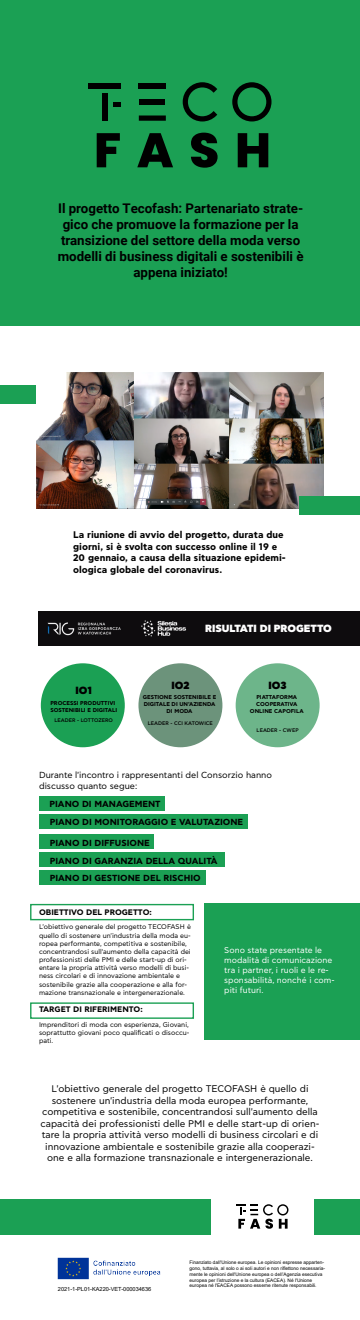
<style>
.page{position:relative;width:360px;height:1320px;background:#fff}
.page>*{position:absolute;margin:0;border:0;box-sizing:border-box;transform-origin:0 0}
.t1{font:700 13.28px/16px "Roboto";color:#000;text-align:center}
.t2{font:900 10.4px "CF Asty Std";color:#fff}
.t3{font:900 10.4px "CF Asty Std";color:#000}
.t4{font:9.6px/11.5px "CF Asty Std";color:#000;text-align:center}
.t5{font:700 9.6px/11.5px "CF Asty Std";color:#000}
.t6{font:700 8.8px/17.8px "CF Asty Std";color:#000}
.t7{font:8.8px/10.6px "CF Asty Std";color:#000}
.t8{font:8.4px/10.1px "CF Asty Std";color:#fff}
.t9{font:700 8px "CF Asty Std";color:#000}
.t10{font:6.8px/8.2px "CF Asty Std";color:#000}
.t11{font:700 5.6px/6.7px "CF Asty Std";color:#000;text-align:center}
.t12{font:5.6px "Arial";color:#000}
.t13{font:500 5.2px "CF Asty Std";color:#000}
.t14{font:4.8px/5.8px "Arial";color:#000}
</style>
<div class="page">
<div style="left:39px;top:612px;width:321px;height:34px;background:#0e0c0e"></div>
<img style="left:47px;top:620px;width:140px;height:17px">
<div style="left:0;top:385px;width:50px;height:19px;background:#1ba054"></div>
<div style="left:204px;top:903px;width:156px;height:137px;background:#1ba054"></div>
<div style="left:30px;top:904px;width:164px;height:16px;border:1px solid #1ba054"></div>
<div style="left:30px;top:1002px;width:164px;height:17px;border:1px solid #1ba054"></div>
<div style="left:0;top:1199px;width:210px;height:35px;background:#1ba054"></div>
<div style="left:314px;top:1199px;width:46px;height:35px;background:#1ba054"></div>
<div style="left:0;top:0;width:360px;height:325px;background:#1ba054"></div>
<div style="left:102px;top:93px;width:5px;height:28px;background:#000"></div>
<div style="left:88px;top:83px;width:33px;height:5px;background:#000"></div>
<div style="left:139px;top:99px;width:25px;height:5px;background:#000"></div>
<div style="left:139px;top:116px;width:27px;height:5px;background:#000"></div>
<div style="left:139px;top:83px;width:27px;height:5px;background:#000"></div>
<svg style="left:183px;top:82px;width:34px;height:39px"></svg>
<svg style="left:232px;top:82px;width:40px;height:39px"></svg>
<svg style="left:97px;top:133px;width:23px;height:34px"></svg>
<svg style="left:137px;top:133px;width:36px;height:34px"></svg>
<svg style="left:191px;top:133px;width:27px;height:35px"></svg>
<svg style="left:238px;top:133px;width:30px;height:34px"></svg>
<div style="left:113px;top:102px;width:8px;height:5px;background:#000"></div>
<svg style="left:236px;top:1204px;width:53px;height:25px"></svg>
<div style="left:39px;top:797px;width:126px;height:14px;background:#1ba054"></div>
<div style="left:39px;top:815px;width:209px;height:14px;background:#1ba054"></div>
<div style="left:39px;top:835px;width:115px;height:14px;background:#1ba054"></div>
<div style="left:39px;top:853px;width:185px;height:14px;background:#1ba054"></div>
<div style="left:39px;top:870px;width:167px;height:14px;background:#1ba054"></div>
<div style="left:236px;top:663px;width:84px;height:84px;background:#6db58a;border-radius:50%"></div>
<div style="left:138px;top:663px;width:84px;height:84px;background:#6c937b;border-radius:50%"></div>
<div style="left:41px;top:663px;width:84px;height:84px;background:#1ba054;border-radius:50%"></div>
<img style="left:37px;top:373px;width:286px;height:135px">
<hr style="left:41px;top:373px;width:23px;height:3px;background:#fff">
<div style="left:299px;top:496px;width:61px;height:19px;background:#1ba054"></div>
<img style="left:57px;top:1257px;width:104px;height:23px">
<h1 class="t1" style="left:58px;top:200px;width:247px">Il progetto Tecofash: Partenariato strate&shy;gico che promuove la formazione per la transizione del settore della moda verso modelli di business digitali e sostenibili è appena iniziato!</h1>
<h3 class="t5" style="left:73px;top:529px;width:214px">La riunione di avvio del progetto, durata due giorni, si è svolta con successo online il 19 e 20 gennaio, a causa della situazione epidemi&shy;ologica globale del coronavirus.</h3>
<h2 class="t3" style="left:76px;top:684px;width:18px">IO1</h2>
<p class="t11" style="left:50px;top:700px;width:68px;text-align:left">PROCESSI PRODUTTIVI<br>SOSTENIBILI E DIGITALI</p>
<p class="t13" style="left:55px;top:717px;width:60px">LEADER - LOTTOZERO</p>
<h2 class="t2" style="left:205px;top:622px;width:128px">RISULTATI DI PROGETTO</h2>
<h2 class="t3" style="left:171px;top:679px;width:20px">IO2</h2>
<p class="t11" style="left:143px;top:694px;width:75px">GESTIONE SOSTENIBILE E<br>DIGITALE DI UN'AZIENDA<br>DI MODA</p>
<p class="t13" style="left:148px;top:720px;width:67px">LEADER - CCI KATOWICE</p>
<h2 class="t3" style="left:269px;top:679px;width:20px">IO3</h2>
<p class="t11" style="left:250px;top:694px;width:55px">PIATTAFORMA<br>COOPERATIVA<br>ONLINE CAPOFILA</p>
<p class="t13" style="left:257px;top:727px;width:43px">LEADER - CWEP</p>
<p class="t7" style="left:39px;top:770px;width:235px">Durante l'incontro i rappresentanti del Consorzio hanno discusso quanto segue:</p>
<p class="t6" style="left:50px;top:796px;width:195px">PIANO DI MANAGEMENT<br>PIANO DI MONITORAGGIO E VALUTAZIONE</p>
<p class="t6" style="left:50px;top:835px;width:169px">PIANO DI DIFFUSIONE<br>PIANO DI GARANZIA DELLA QUALITÀ<br>PIANO DI GESTIONE DEL RISCHIO</p>
<p class="t9" style="left:39px;top:907px;width:114px">OBIETTIVO DEL PROGETTO:</p>
<p class="t10" style="left:39px;top:923px;width:153px">L'obiettivo generale del progetto TECOFASH è quello di sostenere un'industria della moda eu&shy;ropea performante, competitiva e sostenibile, concentrandosi sull'aumento della capacità dei professionisti delle PMI e delle start-up di ori&shy;entare la propria attività verso modelli di busi&shy;ness circolari e di innovazione ambientale e sostenibile grazie alla cooperazione e alla for&shy;mazione transnazionale e intergenerazionale.</p>
<p class="t9" style="left:39px;top:1005px;width:105px">TARGET DI RIFERIMENTO:</p>
<p class="t10" style="left:39px;top:1020px;width:152px;text-align:justify">Imprenditori di moda con esperienza, Giovani, soprattutto giovani poco qualificati o disoccu&shy;pati.</p>
<p class="t8" style="left:224px;top:945px;width:112px">Sono state presentate le modalità di comunicazione tra i partner, i ruoli e le re&shy;sponsabilità, nonché i com&shy;piti futuri.</p>
<p class="t4" style="left:41px;top:1084px;width:280px">L'obiettivo generale del progetto TECOFASH è quello di sostenere un'industria della moda europea performante, competitiva e sostenibile, concentrandosi sull'aumento della capacità dei professionisti delle PMI e delle start-up di orien&shy;tare la propria attività verso modelli di business circolari e di innovazione ambientale e sostenibile grazie alla cooperazi&shy;one e alla formazione transnazionale e intergenerazionale.</p>
<p class="t12" style="left:58px;top:1285px;width:95px">2021-1-PL01-KA220-VET-000034636</p>
<p class="t14" style="left:189px;top:1260px;width:137px">Finanziato dall'Unione europea. Le opinioni espresse apparten&shy;gono, tuttavia, al solo o ai soli autori e non riflettono necessaria&shy;mente le opinioni dell'Unione europea o dell’Agenzia esecutiva europea per l’istruzione e la cultura (EACEA). Né l'Unione europea né l'EACEA possono esserne ritenute responsabili.</p>
</div>
